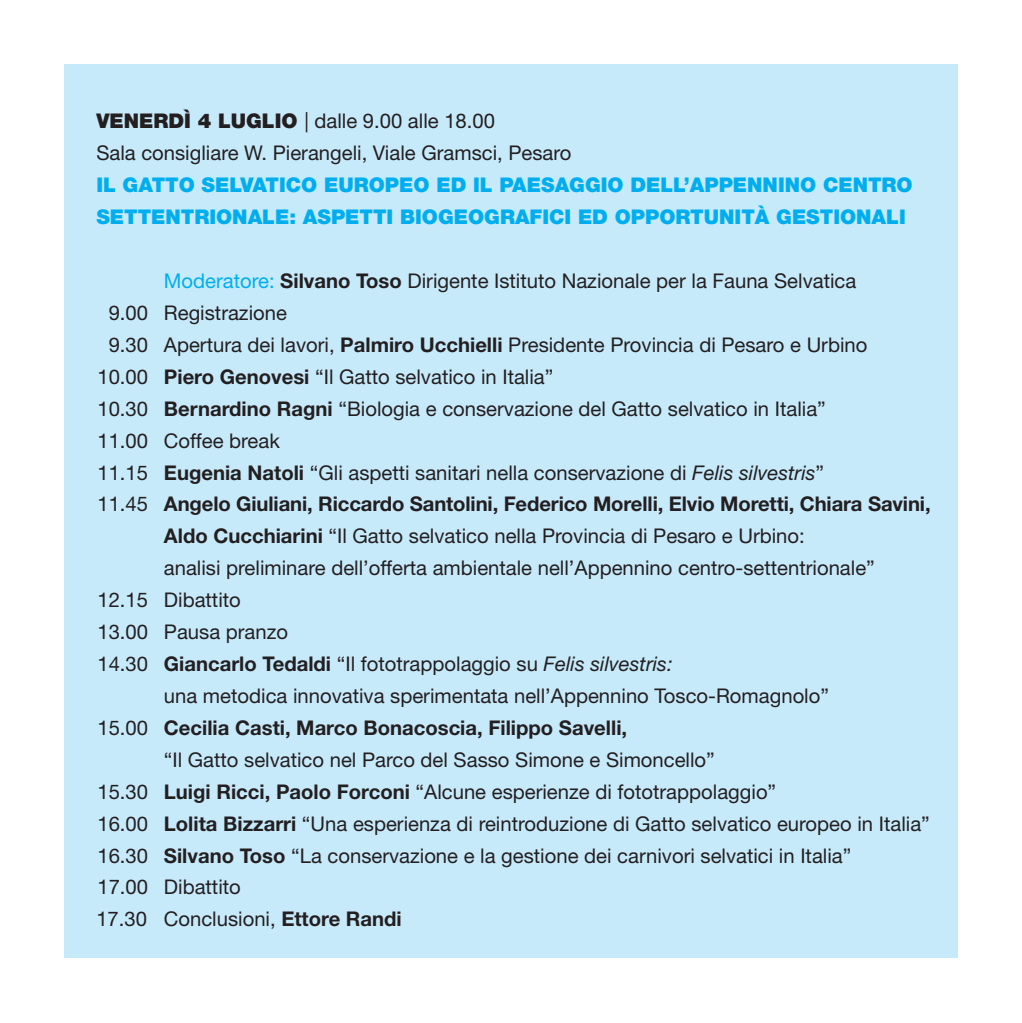
<style>
.page{position:relative;width:1022px;height:1023px;background:#fff}
.page>*{position:absolute;margin:0;border:0;box-sizing:border-box;transform-origin:0 0}
.t1{font:20.25px/31.9px "Helvetica Neue";color:#231f20}
.t2{font:700 20.25px "Helvetica Neue";letter-spacing:-.005em;color:#231f20}
.t3{font:900 20.25px/31.9px "Helvetica Neue";color:#00aeef}
.s1{font-weight:900}
.s2{color:#00aeef}
.s3{font-weight:700}
.s4{font-style:italic}
.s5{font-weight:400}
</style>
<div class="page">
<div style="left:64px;top:65px;width:893px;height:893px;background:#c7eafb"></div>
<p class="t1" style="left:96px;top:107px;width:476px"><span class="s1">VENERDÌ 4 LUGLIO</span> | dalle 9.00 alle 18.00<br>Sala consigliare W. Pierangeli, Viale Gramsci, Pesaro</p>
<p class="t3" style="left:96px;top:171px;width:817px">IL GATTO SELVATICO EUROPEO ED IL PAESAGGIO DELL’APPENNINO CENTRO<br>SETTENTRIONALE: ASPETTI BIOGEOGRAFICI ED OPPORTUNITÀ GESTIONALI</p>
<p class="t1" style="left:164px;top:267px;width:693px"><span class="s2">Moderatore:</span> <span class="s3">Silvano Toso</span> Dirigente Istituto Nazionale per la Fauna Selvatica</p>
<p class="t1" style="left:109px;top:299px;width:180px">9.00 Registrazione</p>
<p class="t1" style="left:109px;top:330px;width:760px">9.30 Apertura dei lavori, <span class="s3">Palmiro Ucchielli</span> Presidente Provincia di Pesaro e Urbino</p>
<p class="t1" style="left:97px;top:362px;width:457px">10.00 <span class="s3">Piero Genovesi</span> “Il Gatto selvatico in Italia”</p>
<p class="t1" style="left:97px;top:394px;width:729px">10.30 <span class="s3">Bernardino Ragni</span> “Biologia e conservazione del Gatto selvatico in Italia”</p>
<p class="t1" style="left:97px;top:426px;width:184px">11.00 Coffee break</p>
<p class="t1" style="left:97px;top:458px;width:728px">11.15 <span class="s3">Eugenia Natoli</span> “Gli aspetti sanitari nella conservazione di <span class="s4">Felis silvestris</span>”</p>
<p class="t2" style="left:97px;top:497px;width:834px"><span class="s5">11.45</span> Angelo Giuliani, Riccardo Santolini, Federico Morelli, Elvio Moretti, Chiara Savini,</p>
<p class="t1" style="left:164px;top:522px;width:642px"><span class="s3">Aldo Cucchiarini</span> “Il Gatto selvatico nella Provincia di Pesaro e Urbino:</p>
<p class="t1" style="left:164px;top:554px;width:712px">analisi preliminare dell’offerta ambientale nell’Appennino centro-settentrionale”</p>
<p class="t1" style="left:97px;top:586px;width:145px">12.15 Dibattito</p>
<p class="t1" style="left:97px;top:617px;width:192px">13.00 Pausa pranzo</p>
<p class="t1" style="left:97px;top:649px;width:576px">14.30 <span class="s3">Giancarlo Tedaldi</span> “Il fototrappolaggio su <span class="s4">Felis silvestris:</span></p>
<p class="t1" style="left:164px;top:681px;width:666px">una metodica innovativa sperimentata nell’Appennino Tosco-Romagnolo”</p>
<p class="t2" style="left:97px;top:720px;width:531px"><span class="s5">15.00</span> Cecilia Casti, Marco Bonacoscia, Filippo Savelli,</p>
<p class="t1" style="left:164px;top:745px;width:552px">“Il Gatto selvatico nel Parco del Sasso Simone e Simoncello”</p>
<p class="t1" style="left:97px;top:777px;width:680px">15.30 <span class="s3">Luigi Ricci, Paolo Forconi</span> “Alcune esperienze di fototrappolaggio”</p>
<p class="t1" style="left:97px;top:809px;width:833px">16.00 <span class="s3">Lolita Bizzarri</span> “Una esperienza di reintroduzione di Gatto selvatico europeo in Italia”</p>
<p class="t1" style="left:97px;top:841px;width:755px">16.30 <span class="s3">Silvano Toso</span> “La conservazione e la gestione dei carnivori selvatici in Italia”</p>
<p class="t1" style="left:97px;top:873px;width:145px">17.00 Dibattito</p>
<p class="t1" style="left:96px;top:904px;width:307px">17.30 Conclusioni, <span class="s3">Ettore Randi</span></p>
</div>
